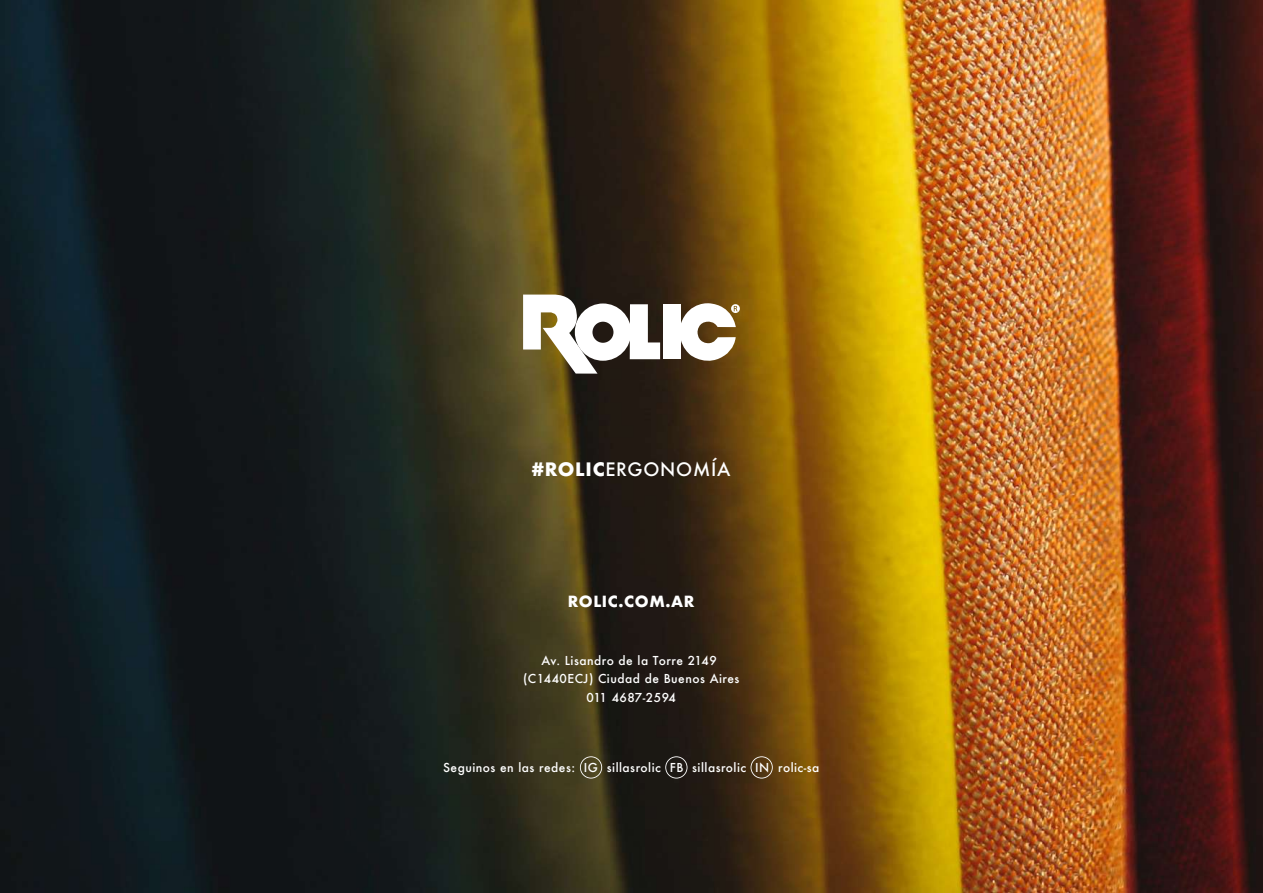
<style>
.page{position:relative;width:1263px;height:893px;background:#fff}
.page>*{position:absolute;margin:0;border:0;box-sizing:border-box;transform-origin:0 0}
.t1{font:500 18px "Futura";letter-spacing:.04em;color:#fff}
.t2{font:700 15px "Futura";letter-spacing:.04em;color:#fff}
.t3{font:500 12px/18.8px "Futura";letter-spacing:.04em;color:#fff;text-align:center}
.s1{font-weight:700}
</style>
<div class="page">
<img style="left:0;top:0;width:1263px;height:893px">
<svg style="left:523px;top:294px;width:137px;height:80px"></svg>
<div style="left:663px;top:304px;width:18px;height:55px;background:#fff"></div>
<svg style="left:675px;top:300px;width:65px;height:68px"></svg>
<svg style="left:580px;top:756px;width:22px;height:22px"></svg>
<svg style="left:665px;top:756px;width:22px;height:22px"></svg>
<svg style="left:750px;top:756px;width:23px;height:22px"></svg>
<h1 class="t1" style="left:532px;top:457px;width:200px"><span class="s1">#ROLIC</span>ERGONOMÍA</h1>
<p class="t2" style="left:568px;top:590px;width:128px">ROLIC.COM.AR</p>
<p class="t3" style="left:523px;top:651px;width:218px">Av. Lisandro de la Torre 2149 (C1440ECJ) Ciudad de Buenos Aires<br>011 4687-2594</p>
<p class="t3" style="left:443px;top:758px;width:378px">Seguinos en las redes: IG sillasrolic FB sillasrolic IN rolic-sa</p>
</div>
